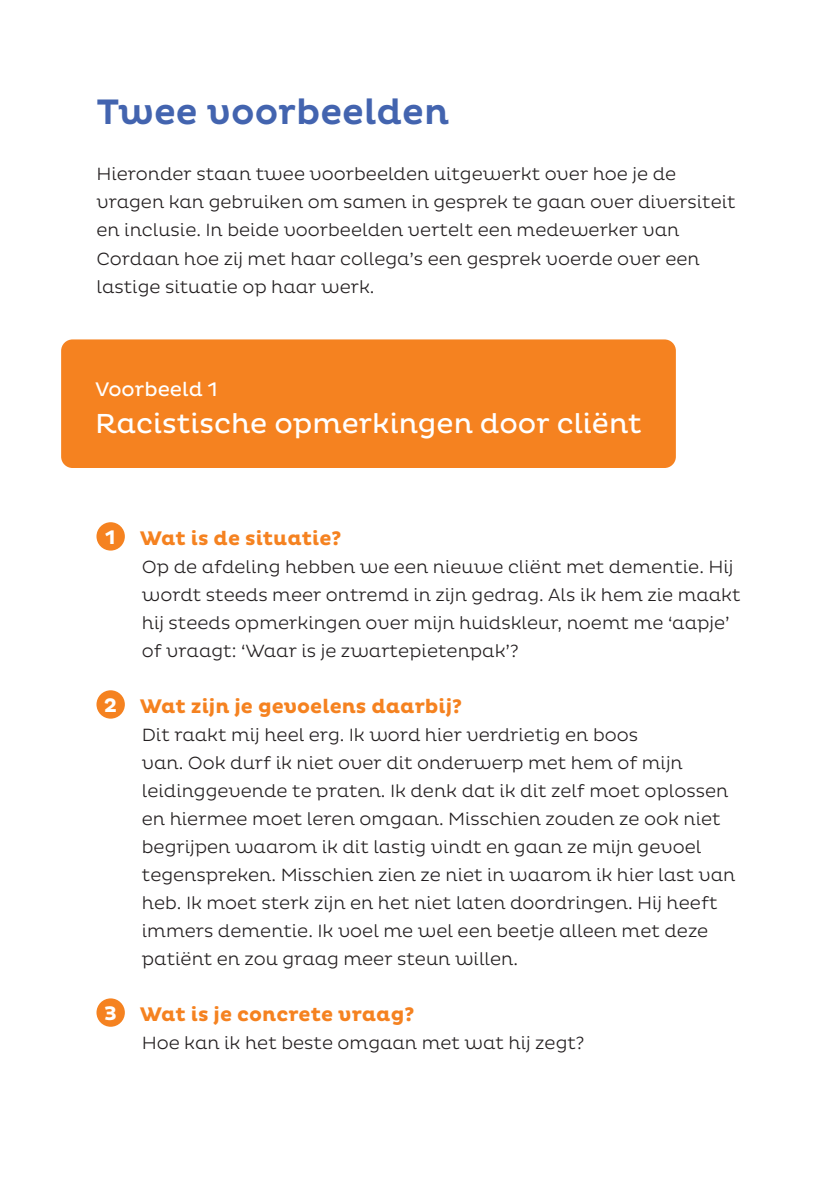
<style>
.page{position:relative;width:840px;height:1191px;background:#fff}
.page>*{position:absolute;margin:0;border:0;box-sizing:border-box;transform-origin:0 0}
.t1{font:500 36px "Pluto";color:#4364af}
.t2{font:28px "Pluto";color:#fff}
.t3{font:700 20px "Pluto";color:#f58220}
.t4{font:20px "Pluto";color:#fff}
.t5{font:300 18px/28px "Pluto";color:#231f20}
.s1{color:#fff}
</style>
<div class="page">
<div style="left:96px;top:522px;width:29px;height:28px;background:#f58220;border-radius:50%"></div>
<div style="left:96px;top:690px;width:29px;height:28px;background:#f58220;border-radius:50%"></div>
<div style="left:96px;top:998px;width:29px;height:28px;background:#f58220;border-radius:50%"></div>
<div style="left:61px;top:339px;width:614px;height:129px;background:#f58220;border-radius:11px"></div>
<h1 class="t1" style="left:96px;top:92px;width:354px">Twee voorbeelden</h1>
<p class="t5" style="left:96px;top:160px;width:640px">Hieronder staan twee voorbeelden uitgewerkt over hoe je de vragen kan gebruiken om samen in gesprek te gaan over diversiteit en inclusie. In beide voorbeelden vertelt een medewerker van Cordaan hoe zij met haar collega’s een gesprek voerde over een lastige situatie op haar werk.</p>
<p class="t4" style="left:95px;top:378px;width:124px">Voorbeeld 1</p>
<h2 class="t2" style="left:95px;top:407px;width:548px">Racistische opmerkingen door cliënt</h2>
<p class="t3" style="left:105px;top:526px;width:238px"><span class="s1">1</span> Wat is de situatie?</p>
<p class="t5" style="left:142px;top:552px;width:600px">Op de afdeling hebben we een nieuwe cliënt met dementie. Hij wordt steeds meer ontremd in zijn gedrag. Als ik hem zie maakt hij steeds opmerkingen over mijn huidskleur, noemt me ‘aapje’ of vraagt: ‘Waar is je zwartepietenpak’?</p>
<p class="t3" style="left:104px;top:694px;width:360px"><span class="s1">2</span> Wat zijn je gevoelens daarbij?</p>
<p class="t5" style="left:142px;top:720px;width:594px">Dit raakt mij heel erg. Ik word hier verdrietig en boos<br>van. Ook durf ik niet over dit onderwerp met hem of mijn leidinggevende te praten. Ik denk dat ik dit zelf moet oplossen en hiermee moet leren omgaan. Misschien zouden ze ook niet begrijpen waarom ik dit lastig vindt en gaan ze mijn gevoel tegenspreken. Misschien zien ze niet in waarom ik hier last van heb. Ik moet sterk zijn en het niet laten doordringen. Hij heeft immers dementie. Ik voel me wel een beetje alleen met deze patiënt en zou graag meer steun willen.</p>
<p class="t3" style="left:104px;top:1002px;width:311px"><span class="s1">3</span> Wat is je concrete vraag?</p>
<p class="t5" style="left:142px;top:1028px;width:444px">Hoe kan ik het beste omgaan met wat hij zegt?</p>
</div>
